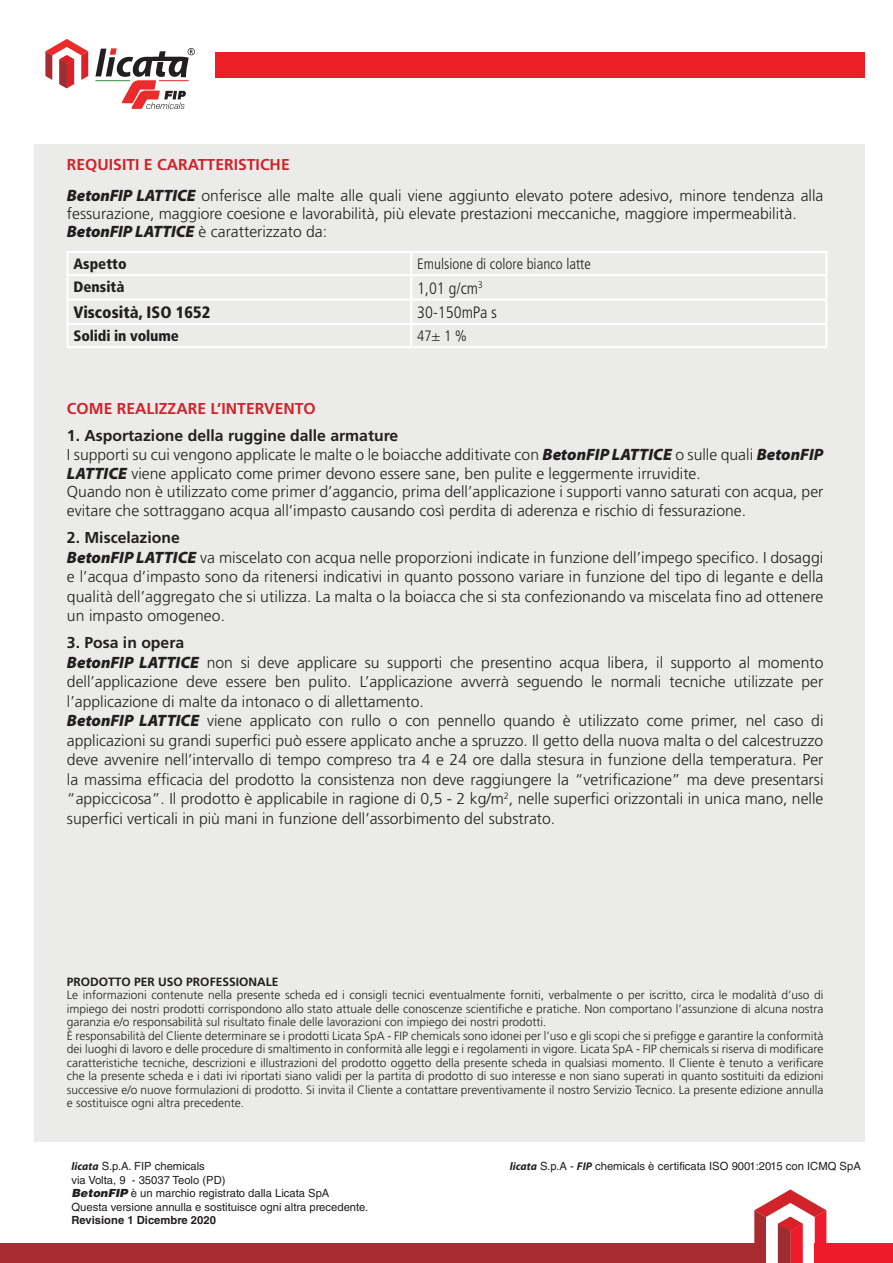
<style>
.page{position:relative;width:893px;height:1263px;background:#fff}
.page>*{position:absolute;margin:0;border:0;box-sizing:border-box;transform-origin:0 0}
.t1{font:300 condensed 16.5px "Frutiger";color:#231f20}
.t2{font:900 condensed 16.5px "Frutiger";color:#231f20}
.t3{font:300 15.75px/19.5px "Frutiger";color:#231f20}
.t4{font:700 15.75px "Frutiger";color:#d1232a}
.t5{font:300 condensed 15px "Frutiger";color:#231f20}
.t6{font:900 condensed 15px "Frutiger";color:#231f20}
.t7{font:300 12px/13.5px "Frutiger";color:#231f20}
.t8{font:700 12px "Frutiger";color:#231f20}
.t9{font:11.25px/13.5px "Helvetica LT Std";color:#231f20}
.t10{font:700 11.25px "Helvetica LT Std";color:#231f20}
.s1{font-weight:700;color:#d1232a}
.s2{font-family:"Myriad Pro";font-weight:900;font-style:italic;font-size:16.5px}
.s3{font-weight:700}
.s4{font-family:"Myriad Pro";font-weight:700;font-style:italic}
.s5{font-family:"Myriad";font-weight:700;font-style:italic}
.s6{font-weight:900;font-style:italic}
</style>
<div class="page">
<svg style="left:45px;top:39px;width:43px;height:49px"></svg>
<svg style="left:95px;top:48px;width:100px;height:61px"></svg>
<svg style="left:754px;top:1189px;width:72px;height:74px"></svg>
<div style="left:0;top:1244px;width:766px;height:19px;background:#a72b30"></div>
<div style="left:815px;top:1244px;width:78px;height:19px;background:#ee1b2d"></div>
<div style="left:34px;top:145px;width:831px;height:997px;background:#ebece9"></div>
<div style="left:215px;top:52px;width:650px;height:26px;background:#ed1f26"></div>
<hr style="left:410px;top:253px;width:2px;height:21px;background:#fff">
<hr style="left:825px;top:253px;width:2px;height:21px;background:#fff">
<hr style="left:67px;top:274px;width:344px;height:2px;background:#fff">
<hr style="left:411px;top:274px;width:416px;height:2px;background:#fff">
<hr style="left:410px;top:276px;width:2px;height:22px;background:#fff">
<hr style="left:825px;top:276px;width:2px;height:22px;background:#fff">
<hr style="left:67px;top:298px;width:344px;height:3px;background:#fff">
<hr style="left:411px;top:298px;width:416px;height:3px;background:#fff">
<hr style="left:410px;top:301px;width:2px;height:22px;background:#fff">
<hr style="left:825px;top:301px;width:2px;height:22px;background:#fff">
<hr style="left:67px;top:323px;width:344px;height:2px;background:#fff">
<hr style="left:411px;top:323px;width:416px;height:2px;background:#fff">
<hr style="left:410px;top:325px;width:2px;height:21px;background:#fff">
<hr style="left:825px;top:325px;width:2px;height:21px;background:#fff">
<hr style="left:67px;top:346px;width:344px;height:2px;background:#fff">
<hr style="left:411px;top:346px;width:416px;height:2px;background:#fff">
<hr style="left:67px;top:251px;width:344px;height:2px;background:#fff">
<hr style="left:67px;top:253px;width:2px;height:21px;background:#fff">
<hr style="left:411px;top:251px;width:416px;height:2px;background:#fff">
<hr style="left:67px;top:276px;width:2px;height:22px;background:#fff">
<hr style="left:67px;top:301px;width:2px;height:22px;background:#fff">
<hr style="left:67px;top:325px;width:2px;height:21px;background:#fff">
<p class="t3" style="left:67px;top:148px;width:758px;line-height:31.5px"><span class="s1">REQUISITI E CARATTERISTICHE<br></span><span class="s2">BetonFIP LATTICE</span> onferisce alle malte alle quali viene aggiunto elevato potere adesivo, minore tendenza alla</p>
<p class="t3" style="left:67px;top:205px;width:731px;line-height:18px">fessurazione, maggiore coesione e lavorabilità, più elevate prestazioni meccaniche, maggiore impermeabilità.<br><span class="s2">BetonFIP LATTICE</span> è caratterizzato da:</p>
<p class="t6" style="left:74px;top:255px;width:55px">Aspetto</p>
<p class="t5" style="left:417px;top:255px;width:175px">Emulsione di colore bianco latte</p>
<p class="t6" style="left:74px;top:278px;width:52px">Densità</p>
<p class="t1" style="left:417px;top:278px;width:67px">1,01 g/cm<sup>3</sup></p>
<p class="t2" style="left:74px;top:302px;width:138px">Viscosità, ISO 1652</p>
<p class="t1" style="left:417px;top:303px;width:81px">30-150mPa s</p>
<p class="t6" style="left:74px;top:327px;width:107px">Solidi in volume</p>
<p class="t5" style="left:417px;top:327px;width:52px">47± 1 %</p>
<p class="t4" style="left:67px;top:399px;width:250px">COME REALIZZARE L’INTERVENTO</p>
<p class="t3" style="left:67px;top:426px;width:758px;line-height:18.8px"><span class="s3">1. Asportazione della ruggine dalle armature<br></span>I supporti su cui vengono applicate le malte o le boiacche additivate con <span class="s2">BetonFIP LATTICE</span> o sulle quali <span class="s2">BetonFIP LATTICE</span> viene applicato come primer devono essere sane, ben pulite e leggermente irruvidite.<br>Quando non è utilizzato come primer d’aggancio, prima dell’applicazione i supporti vanno saturati con acqua, per evitare che sottraggano acqua all’impasto causando così perdita di aderenza e rischio di fessurazione.</p>
<p class="t3" style="left:67px;top:528px;width:758px"><span class="s3">2. Miscelazione<br></span><span class="s2">BetonFIP LATTICE</span> va miscelato con acqua nelle proporzioni indicate in funzione dell’impego specifico. I dosaggi e l’acqua d’impasto sono da ritenersi indicativi in quanto possono variare in funzione del tipo di legante e della qualità dell’aggregato che si utilizza. La malta o la boiacca che si sta confezionando va miscelata fino ad ottenere un impasto omogeneo.</p>
<p class="t3" style="left:67px;top:633px;width:758px"><span class="s3">3. Posa in opera<br></span><span class="s2">BetonFIP LATTICE</span> non si deve applicare su supporti che presentino acqua libera, il supporto al momento dell’applicazione deve essere ben pulito. L’applicazione avverrà seguendo le normali tecniche utilizzate per l’applicazione di malte da intonaco o di allettamento.<br><span class="s2">BetonFIP LATTICE</span> viene applicato con rullo o con pennello quando è utilizzato come primer, nel caso di applicazioni su grandi superfici può essere applicato anche a spruzzo. Il getto della nuova malta o del calcestruzzo deve avvenire nell’intervallo di tempo compreso tra 4 e 24 ore dalla stesura in funzione della temperatura. Per la massima efficacia del prodotto la consistenza non deve raggiungere la “vetrificazione” ma deve presentarsi “appiccicosa”. Il prodotto è applicabile in ragione di 0,5 - 2 kg/m<sup>2</sup>, nelle superfici orizzontali in unica mano, nelle superfici verticali in più mani in funzione dell’assorbimento del substrato.</p>
<p class="t8" style="left:67px;top:974px;width:213px">PRODOTTO PER USO PROFESSIONALE</p>
<p class="t7" style="left:67px;top:988px;width:758px">Le informazioni contenute nella presente scheda ed i consigli tecnici eventualmente forniti, verbalmente o per iscritto, circa le modalità d’uso di impiego dei nostri prodotti corrispondono allo stato attuale delle conoscenze scientifiche e pratiche. Non comportano l’assunzione di alcuna nostra garanzia e/o responsabilità sul risultato finale delle lavorazioni con impiego dei nostri prodotti.<br>È responsabilità del Cliente determinare se i prodotti Licata SpA - FIP chemicals sono idonei per l’uso e gli scopi che si prefigge e garantire la conformità dei luoghi di lavoro e delle procedure di smaltimento in conformità alle leggi e i regolamenti in vigore. Licata SpA - FIP chemicals si riserva di modificare caratteristiche tecniche, descrizioni e illustrazioni del prodotto oggetto della presente scheda in qualsiasi momento. Il Cliente è tenuto a verificare che la presente scheda e i dati ivi riportati siano validi per la partita di prodotto di suo interesse e non siano superati in quanto sostituiti da edizioni successive e/o nuove formulazioni di prodotto. Si invita il Cliente a contattare preventivamente il nostro Servizio Tecnico. La presente edizione annulla e sostituisce ogni altra precedente.</p>
<p class="t9" style="left:72px;top:1159px;width:135px"><span class="s4">licata</span> S.p.A. FIP chemicals</p>
<p class="t9" style="left:510px;top:1159px;width:353px"><span class="s4">licata</span> S.p.A - <span class="s5">FIP</span> chemicals è certificata ISO 9001:2015 con ICMQ SpA</p>
<p class="t9" style="left:72px;top:1173px;width:298px">via Volta, 9 - 35037 Teolo (PD)<br><span class="s6">BetonFIP</span> è un marchio registrato dalla Licata SpA<br>Questa versione annulla e sostituisce ogni altra precedente.</p>
<p class="t10" style="left:72px;top:1213px;width:146px">Revisione 1 Dicembre 2020</p>
</div>
